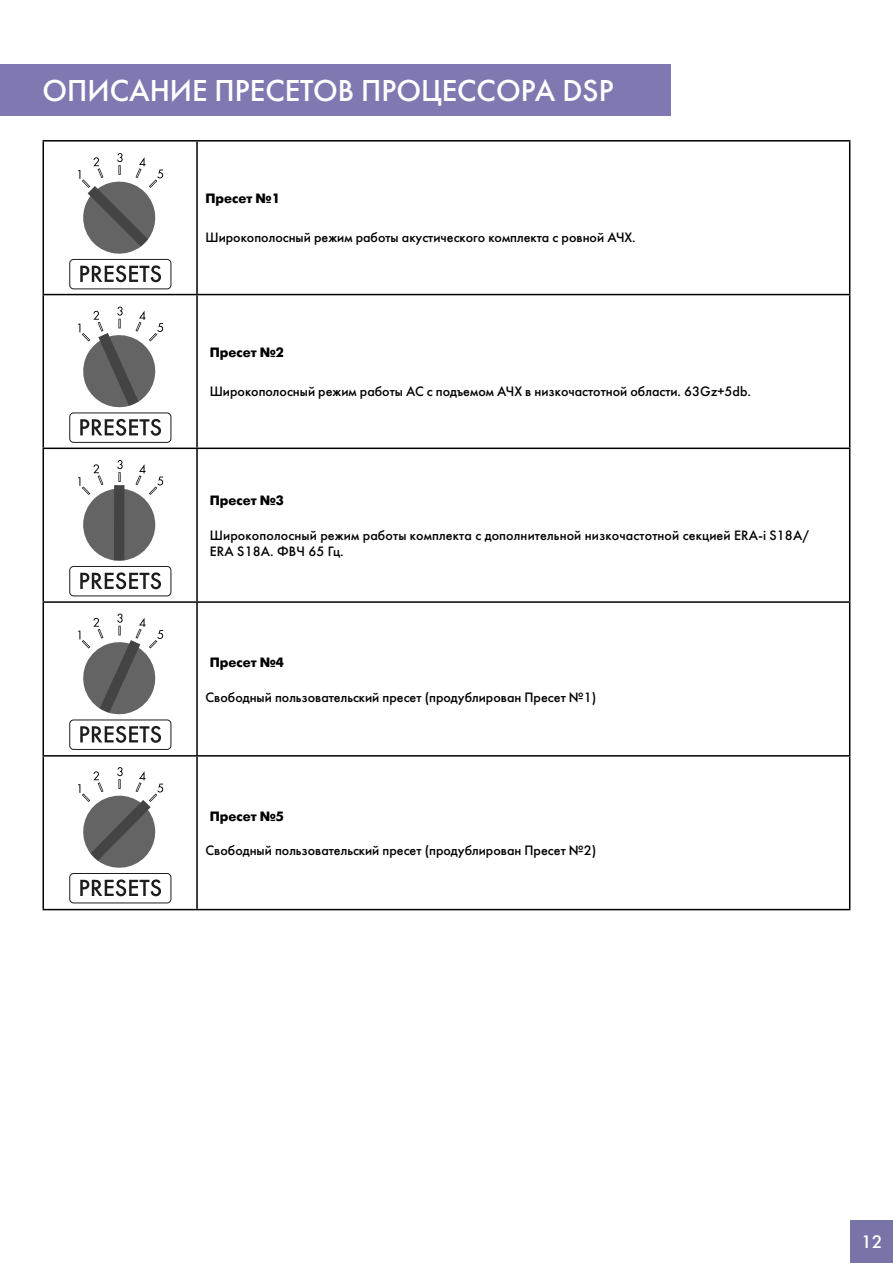
<style>
.page{position:relative;width:893px;height:1263px;background:#fff}
.page>*{position:absolute;margin:0;border:0;box-sizing:border-box;transform-origin:0 0}
.t1{font:30px "Futura Futuris C";color:#fff}
.t2{font:18px "Futura Futuris C";color:#fff}
.t3{font:13.5px/16.5px "Futura Futuris C";color:#000}
.t4{font:700 13.5px "Futura Futuris C";color:#000}
</style>
<div class="page">
<div style="left:850px;top:1220px;width:43px;height:43px;background:#7974a8"></div>
<div style="left:0;top:64px;width:671px;height:51px;background:#8079b1"></div>
<hr style="left:43px;top:140px;width:154px;height:2px;background:#000">
<hr style="left:43px;top:142px;width:1px;height:152px;background:#000">
<hr style="left:197px;top:140px;width:653px;height:2px;background:#000">
<hr style="left:196px;top:142px;width:2px;height:152px;background:#000">
<hr style="left:849px;top:142px;width:1px;height:152px;background:#000">
<hr style="left:43px;top:294px;width:154px;height:1px;background:#000">
<hr style="left:43px;top:295px;width:1px;height:153px;background:#000">
<hr style="left:197px;top:294px;width:653px;height:1px;background:#000">
<hr style="left:196px;top:295px;width:2px;height:153px;background:#000">
<hr style="left:849px;top:295px;width:1px;height:153px;background:#000">
<hr style="left:43px;top:448px;width:154px;height:1px;background:#000">
<hr style="left:43px;top:449px;width:1px;height:152px;background:#000">
<hr style="left:197px;top:448px;width:653px;height:1px;background:#000">
<hr style="left:196px;top:449px;width:2px;height:152px;background:#000">
<hr style="left:849px;top:449px;width:1px;height:152px;background:#000">
<hr style="left:43px;top:601px;width:154px;height:2px;background:#000">
<hr style="left:43px;top:603px;width:1px;height:152px;background:#000">
<hr style="left:197px;top:601px;width:653px;height:2px;background:#000">
<hr style="left:196px;top:603px;width:2px;height:152px;background:#000">
<hr style="left:849px;top:603px;width:1px;height:152px;background:#000">
<hr style="left:43px;top:755px;width:154px;height:1px;background:#000">
<hr style="left:43px;top:756px;width:1px;height:153px;background:#000">
<hr style="left:197px;top:755px;width:653px;height:1px;background:#000">
<hr style="left:196px;top:756px;width:2px;height:153px;background:#000">
<hr style="left:849px;top:756px;width:1px;height:153px;background:#000">
<hr style="left:43px;top:909px;width:154px;height:1px;background:#000">
<hr style="left:197px;top:909px;width:653px;height:1px;background:#000">
<svg style="left:80px;top:265px;width:81px;height:17px"></svg>
<div style="left:69px;top:259px;width:102px;height:30px;border:1px solid #1c1d1c;border-radius:4px"></div>
<svg style="left:78px;top:153px;width:85px;height:101px"></svg>
<svg style="left:80px;top:419px;width:81px;height:17px"></svg>
<div style="left:69px;top:413px;width:102px;height:30px;border:1px solid #1c1d1c;border-radius:4px"></div>
<svg style="left:78px;top:307px;width:85px;height:101px"></svg>
<svg style="left:80px;top:572px;width:81px;height:17px"></svg>
<div style="left:69px;top:566px;width:102px;height:30px;border:1px solid #1c1d1c;border-radius:4px"></div>
<svg style="left:78px;top:460px;width:85px;height:101px"></svg>
<svg style="left:80px;top:726px;width:81px;height:17px"></svg>
<div style="left:69px;top:720px;width:102px;height:30px;border:1px solid #1c1d1c;border-radius:4px"></div>
<svg style="left:78px;top:614px;width:85px;height:101px"></svg>
<svg style="left:80px;top:879px;width:81px;height:17px"></svg>
<div style="left:69px;top:873px;width:102px;height:30px;border:1px solid #1c1d1c;border-radius:4px"></div>
<svg style="left:78px;top:767px;width:85px;height:101px"></svg>
<h1 class="t1" style="left:43px;top:73px;width:573px">ОПИСАНИЕ ПРЕСЕТОВ ПРОЦЕССОРА DSP</h1>
<p class="t4" style="left:206px;top:191px;width:76px">Пресет №1</p>
<p class="t3" style="left:206px;top:230px;width:432px">Широкополосный режим работы акустического комплекта с ровной АЧХ.</p>
<p class="t4" style="left:210px;top:345px;width:76px">Пресет №2</p>
<p class="t3" style="left:210px;top:383px;width:543px">Широкополосный режим работы АС с подъемом АЧХ в низкочастотной области. 63Gz+5db.</p>
<p class="t4" style="left:210px;top:493px;width:76px">Пресет №3</p>
<p class="t3" style="left:210px;top:527px;width:602px">Широкополосный режим работы комплекта с дополнительной низкочастотной секцией ERA-i S18A/<br>ERA S18A. ФВЧ 65 Гц.</p>
<p class="t4" style="left:210px;top:655px;width:76px">Пресет №4</p>
<p class="t3" style="left:206px;top:689px;width:392px">Свободный пользовательский пресет (продублирован Пресет №1)</p>
<p class="t4" style="left:210px;top:808px;width:76px">Пресет №5</p>
<p class="t3" style="left:206px;top:842px;width:392px">Свободный пользовательский пресет (продублирован Пресет №2)</p>
<h2 class="t2" style="left:861px;top:1231px;width:23px">12</h2>
</div>
